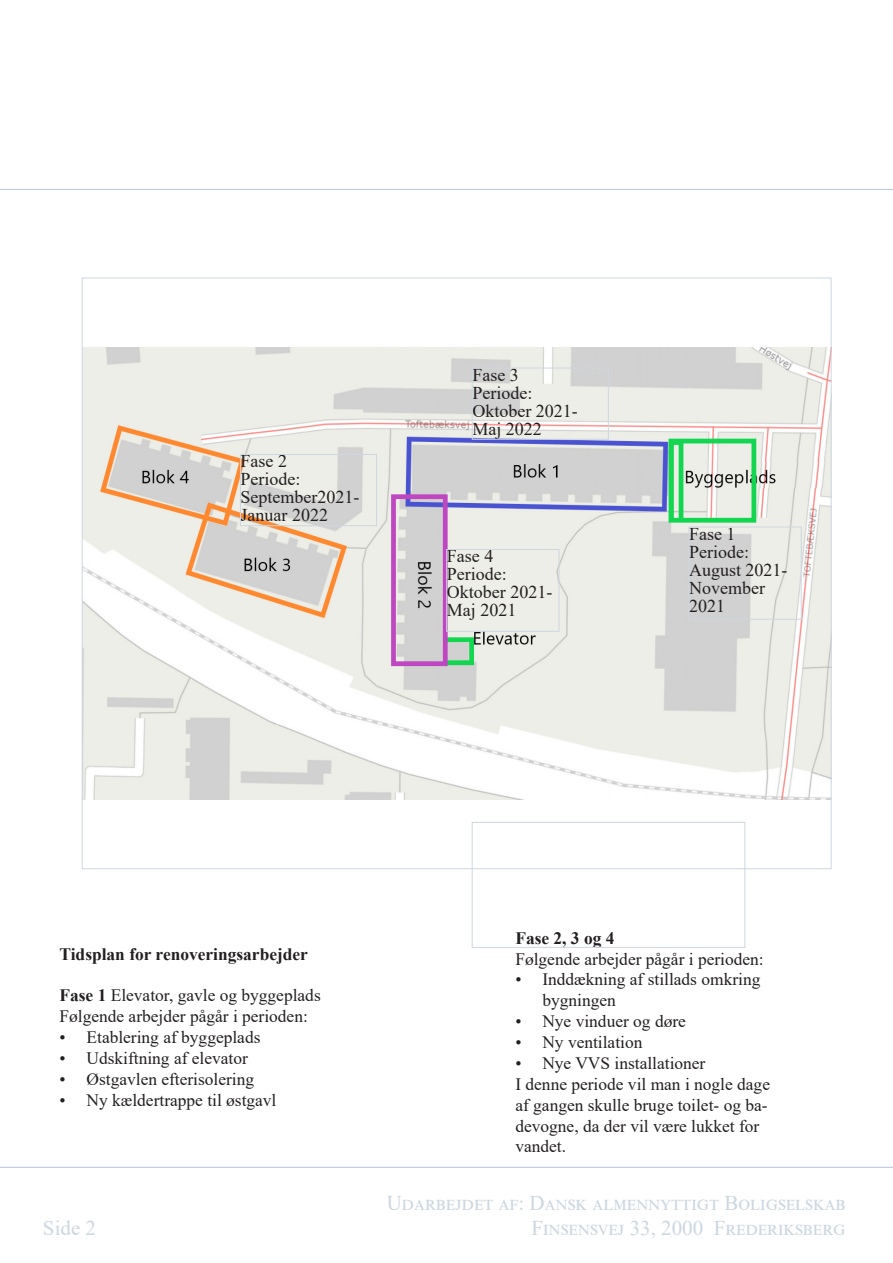
<style>
.page{position:relative;width:893px;height:1263px;background:#fff}
.page>*{position:absolute;margin:0;border:0;box-sizing:border-box;transform-origin:0 0}
.t1{font:21px/25.2px "Times New Roman";color:#cdd7e0;text-align:right}
.t2{font:18px/18px "Times New Roman";color:#231f20}
.tekst{font:17.4px/20.9px "Times New Roman";color:#231f20}
.tekst-2{font:700 17.4px "Times New Roman";color:#231f20}
.s1{font-weight:700}
</style>
<div class="page">
<hr style="left:0;top:189px;width:893px;height:1px;background:#bbc3dd">
<hr style="left:0;top:1167px;width:893px;height:1px;background:#bbc3dd">
<div style="left:472px;top:822px;width:273px;height:125px;border:1px solid #cdd7e0"></div>
<img style="left:84px;top:347px;width:745px;height:452px">
<div style="left:689px;top:527px;width:112px;height:92px;border:1px solid #cdd7e0"></div>
<div style="left:472px;top:368px;width:136px;height:71px;border:1px solid #cdd7e0"></div>
<div style="left:446px;top:549px;width:113px;height:82px;border:1px solid #cdd7e0"></div>
<div style="left:240px;top:454px;width:137px;height:72px;border:1px solid #cdd7e0"></div>
<p class="t2" style="left:241px;top:452px;width:48px">Fase 2</p>
<p class="t2" style="left:241px;top:470px;width:61px">Periode:</p>
<p class="t2" style="left:241px;top:488px;width:120px">September2021-</p>
<p class="t2" style="left:241px;top:506px;width:89px">Januar 2022</p>
<p class="t2" style="left:472px;top:365px;width:48px">Fase 3</p>
<p class="t2" style="left:472px;top:383px;width:61px">Periode:</p>
<p class="t2" style="left:472px;top:401px;width:107px">Oktober 2021-</p>
<p class="t2" style="left:472px;top:419px;width:71px">Maj 2022</p>
<p class="t2" style="left:447px;top:546px;width:48px">Fase 4</p>
<p class="t2" style="left:447px;top:564px;width:61px">Periode:</p>
<p class="t2" style="left:447px;top:582px;width:107px">Oktober 2021-</p>
<p class="t2" style="left:447px;top:600px;width:71px">Maj 2021</p>
<p class="t2" style="left:689px;top:524px;width:48px">Fase 1</p>
<p class="t2" style="left:689px;top:542px;width:61px">Periode:</p>
<p class="t2" style="left:689px;top:560px;width:100px">August 2021-</p>
<p class="t2" style="left:689px;top:578px;width:77px">November<br>2021</p>
<p class="tekst-2" style="left:60px;top:941px;width:250px">Tidsplan for renoveringsarbejder</p>
<p class="tekst" style="left:60px;top:984px;width:263px"><span class="s1">Fase 1</span> Elevator, gavle og byggeplads</p>
<p class="tekst" style="left:60px;top:1005px;width:250px">Følgende arbejder pågår i perioden:</p>
<p class="tekst" style="left:60px;top:1026px;width:202px">• Etablering af byggeplads</p>
<p class="tekst" style="left:60px;top:1047px;width:190px">• Udskiftning af elevator</p>
<p class="tekst" style="left:60px;top:1068px;width:196px">• Østgavlen efterisolering</p>
<p class="tekst" style="left:60px;top:1089px;width:218px">• Ny kældertrappe til østgavl</p>
<p class="t1" style="left:43px;top:1215px;width:55px">Side 2</p>
<p class="tekst-2" style="left:515px;top:925px;width:101px">Fase 2, 3 og 4</p>
<p class="tekst" style="left:515px;top:948px;width:250px">Følgende arbejder pågår i perioden:</p>
<p class="tekst" style="left:542px;top:968px;width:219px;text-indent:-27px">• Inddækning af stillads omkring bygningen</p>
<p class="tekst" style="left:515px;top:1010px;width:172px">• Nye vinduer og døre</p>
<p class="tekst" style="left:515px;top:1031px;width:129px">• Ny ventilation</p>
<p class="tekst" style="left:515px;top:1052px;width:192px">• Nye VVS installationer</p>
<p class="tekst" style="left:515px;top:1073px;width:256px">I denne periode vil man i nogle dage af gangen skulle bruge toilet- og ba&shy;devogne, da der vil være lukket for vandet.</p>
<p class="t1" style="left:387px;top:1190px;width:460px">Udarbejdet af: Dansk almennyttigt Boligselskab<br>Finsensvej 33, 2000 Frederiksberg</p>
</div>
